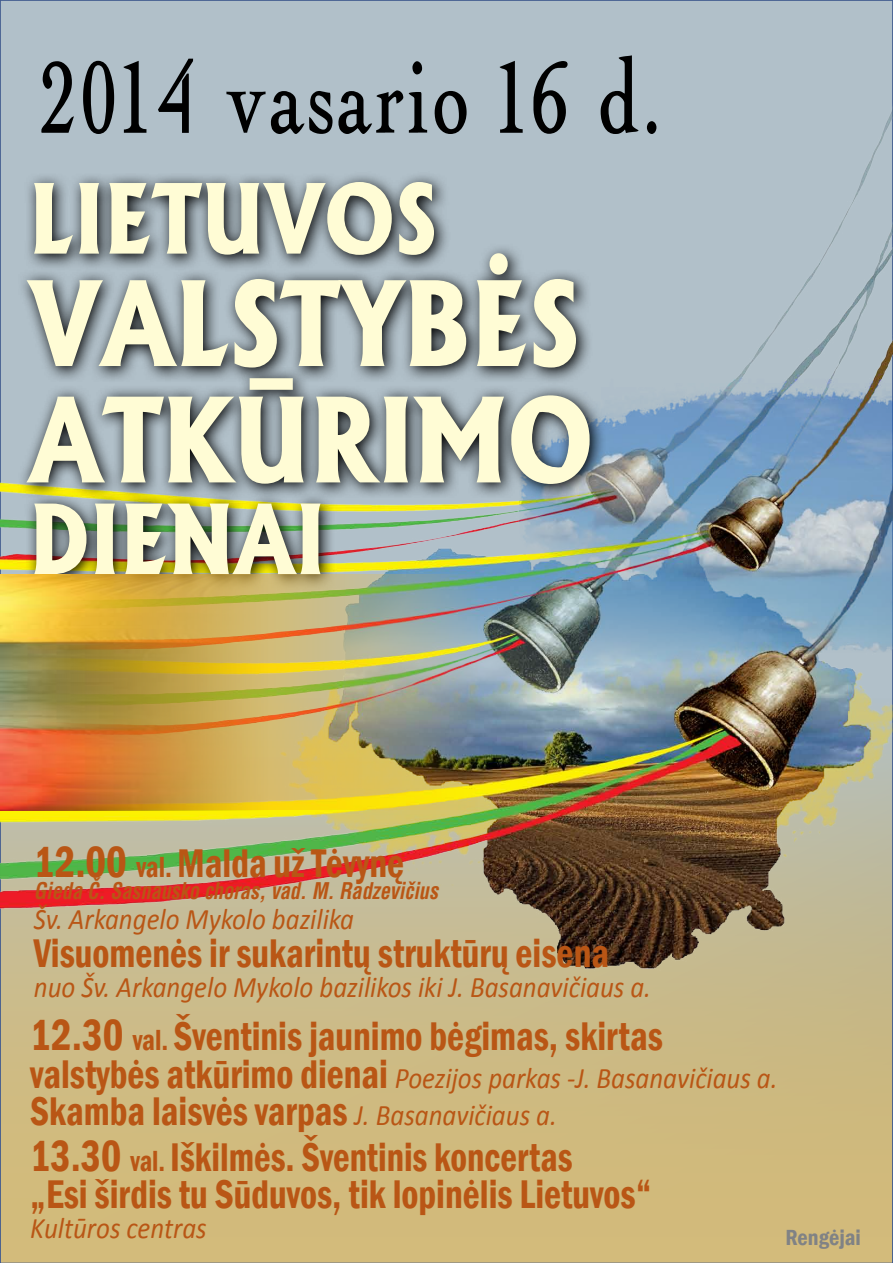
<style>
.page{position:relative;width:893px;height:1263px;background:#fff}
.page>*{position:absolute;margin:0;border:0;box-sizing:border-box;transform-origin:0 0}
.t1{font:800 112.27px/116.4px "Albertus";color:#fffcd5;scale:.85 1}
.t2{font:700 102.45px "Albatross";letter-spacing:.05em;color:#000;scale:.95 1}
.t3{font:800 92.32px "Albertus";color:#fffcd5;scale:.85 1}
.t4{font:600 condensed 41.17px/45.6px "Franklin Gothic";color:#b95615;scale:.9 1}
.t5{font:italic 29.92px "Calibri";color:#b95615;scale:.9 1}
.t6{font:600 condensed 22.5px "Franklin Gothic";color:#808285}
.t7{font:italic 700 condensed 22.42px "Helvetica";color:#b95615;scale:.9 1}
.s1{font-size:44.92px}
.s2{font-size:29.92px}
.s3{font-family:"Franklin Gothic";font-weight:600;font-style:normal;font-stretch:condensed;font-size:41.17px}
.s4{font-family:"Calibri";font-weight:400;font-style:italic;font-stretch:normal;font-size:29.92px}
</style>
<div class="page">
<div style="left:0;top:0;width:893px;height:1262px;background:#b1c0c9"></div>
<img style="left:0;top:29px;width:893px;height:1234px">
<svg style="left:24px;top:171px;width:427px;height:72px"></svg>
<svg style="left:17px;top:243px;width:576px;height:124px"></svg>
<svg style="left:17px;top:367px;width:589px;height:134px"></svg>
<img style="left:24px;top:492px;width:313px;height:82px">
<img style="left:275px;top:574px;width:203px;height:236px">
<img style="left:0;top:574px;width:275px;height:236px">
<h2 class="t2" style="left:40px;top:41px;width:653px">2014 vasario 16 d.</h2>
<h3 class="t3" style="left:29px;top:161px;width:482px">LIETUVOS</h3>
<h1 class="t1" style="left:29px;top:266px;width:666px">VALSTYBĖS<br>ATKŪRIMO</h1>
<h3 class="t3" style="left:29px;top:481px;width:350px">DIENAI</h3>
<p class="t4" style="left:34px;top:840px;width:413px"><span class="s1">12.00</span> <span class="s2">val.</span> Malda už Tėvynę</p>
<p class="t7" style="left:34px;top:876px;width:450px">Gieda Č. Sasnausko choras, vad. M. Radzevičius</p>
<p class="t5" style="left:34px;top:901px;width:357px">Šv. Arkangelo Mykolo bazilika</p>
<p class="t4" style="left:34px;top:929px;width:640px">Visuomenės ir sukarintų struktūrų eisena</p>
<p class="t5" style="left:34px;top:968px;width:687px">nuo Šv. Arkangelo Mykolo bazilikos iki J. Basanavičiaus a.</p>
<p class="t4" style="left:30px;top:1013px;width:704px"><span class="s1">12.30</span> <span class="s2">val.</span> Šventinis jaunimo bėgimas, skirtas</p>
<p class="t5" style="left:30px;top:1059px;width:832px"><span class="s3">valstybės atkūrimo dienai</span> Poezijos parkas -J. Basanavičiaus a.</p>
<p class="t4" style="left:30px;top:1088px;width:604px">Skamba laisvės varpas <span class="s4">J. Basanavičiaus a.<br></span><span class="s1">13.30</span> <span class="s2">val.</span> Iškilmės. Šventinis koncertas</p>
<p class="t4" style="left:30px;top:1171px;width:692px">„Esi širdis tu Sūduvos, tik lopinėlis Lietuvos“</p>
<p class="t5" style="left:30px;top:1209px;width:197px">Kultūros centras</p>
<p class="t6" style="left:785px;top:1223px;width:77px">Rengėjai</p>
</div>
